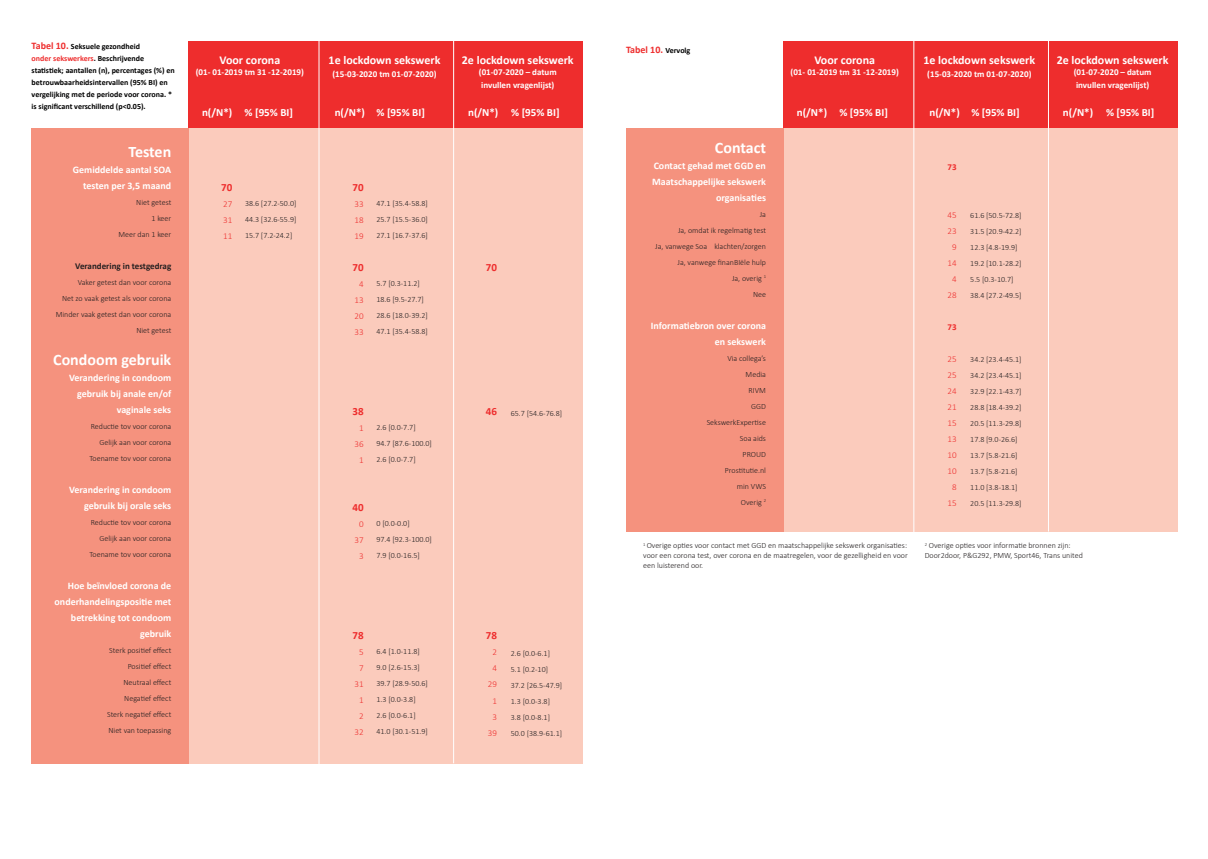
<style>
.page{position:relative;width:1208px;height:859px;background:#fff}
.page>*{position:absolute;margin:0;border:0;box-sizing:border-box;transform-origin:0 0}
.t1{font:700 16px "Calibri";color:#fff}
.t2{font:700 12px "Calibri";color:#fff}
.t3{font:700 11px "Calibri";color:#fff}
.t4{font:700 11px "Calibri";color:#ee2d2d}
.t5{font:700 10px/16px "Calibri";color:#fff;text-align:right}
.t6{font:700 10px "Calibri";color:#ee2d2d}
.t7{font:700 9px/13.2px "Calibri";color:#fff}
.t8{font:300 9px/16px "Calibri";color:#ee2d2d;text-align:center}
.t9{font:700 9px "Calibri";color:#231f20}
.t10{font:700 9px "Calibri";color:#ee2d2d}
.t11{font:300 8px/16px "Calibri";color:#231f20}
.t12{font:700 8px/12px "Calibri";color:#000001}
.s1{font-size:10px;color:#ee2d2d}
.s2{color:#ee2d2d}
.s3{font-size:8px;color:#000001}
</style>
<div class="page">
<div style="left:189px;top:41px;width:393px;height:87px;background:#ee2d2d"></div>
<div style="left:783px;top:41px;width:394px;height:87px;background:#ee2d2d"></div>
<div style="left:189px;top:128px;width:393px;height:635px;background:#fbcbbc"></div>
<div style="left:783px;top:128px;width:394px;height:403px;background:#fbcbbc"></div>
<div style="left:31px;top:128px;width:158px;height:635px;background:#f5927e"></div>
<div style="left:626px;top:128px;width:157px;height:403px;background:#f5927e"></div>
<hr style="left:318px;top:37px;width:1px;height:728px;background:#fff">
<hr style="left:913px;top:37px;width:1px;height:496px;background:#fff">
<hr style="left:453px;top:37px;width:1px;height:726px;background:#fff">
<hr style="left:1048px;top:37px;width:1px;height:494px;background:#fff">
<p class="t12" style="left:32px;top:41px;width:144px"><span class="s1">Tabel 10.</span> Seksuele gezondheid<br><span class="s2">onder sekswerkers</span>. Beschrijvende statistiek; aantallen (n), percentages (%) en betrouwbaarheidsintervallen (95% BI) en vergelijking met de periode voor corona. * is significant verschillend (p&lt;0.05).</p>
<p class="t6" style="left:626px;top:43px;width:66px">Tabel 10. <span class="s3">Vervolg</span></p>
<h2 class="t2" style="left:328px;top:52px;width:113px">1e lockdown sekswerk</h2>
<p class="t7" style="left:332px;top:67px;width:106px">(15-03-2020 tm 01-07-2020)</p>
<h2 class="t2" style="left:333px;top:52px;width:113px">1e lockdown sekswerk</h2>
<p class="t7" style="left:337px;top:67px;width:106px">(15-03-2020 tm 01-07-2020)</p>
<h2 class="t2" style="left:460px;top:52px;width:113px">2e lockdown sekswerk</h2>
<p class="t7" style="left:477px;top:65px;width:79px">(01-07-2020 – datum invul en vragenlijst)</p>
<h2 class="t2" style="left:462px;top:52px;width:113px">2e lockdown sekswerk</h2>
<p class="t7" style="left:479px;top:65px;width:79px">(01-07-2020 – datum invullen vragenlijst)</p>
<h2 class="t2" style="left:923px;top:52px;width:113px">1e lockdown sekswerk</h2>
<p class="t7" style="left:927px;top:67px;width:106px">(15-03-2020 tm 01-07-2020)</p>
<h2 class="t2" style="left:927px;top:52px;width:113px">1e lockdown sekswerk</h2>
<p class="t7" style="left:931px;top:67px;width:106px">(15-03-2020 tm 01-07-2020)</p>
<h2 class="t2" style="left:1055px;top:52px;width:113px">2e lockdown sekswerk</h2>
<p class="t7" style="left:1072px;top:65px;width:79px">(01-07-2020 – datum invul en vragenlijst)</p>
<h2 class="t2" style="left:1056px;top:52px;width:113px">2e lockdown sekswerk</h2>
<p class="t7" style="left:1073px;top:65px;width:79px">(01-07-2020 – datum invullen vragenlijst)</p>
<h2 class="t2" style="left:219px;top:52px;width:62px">Voor corona</h2>
<p class="t7" style="left:196px;top:65px;width:110px">(01- 01-2019 tm 31 -12-2019)</p>
<h2 class="t2" style="left:224px;top:52px;width:62px">Voor corona</h2>
<p class="t7" style="left:200px;top:65px;width:110px">(01- 01-2019 tm 31 -12-2019)</p>
<h2 class="t2" style="left:814px;top:52px;width:62px">Voor corona</h2>
<p class="t7" style="left:790px;top:65px;width:110px">(01- 01-2019 tm 31 -12-2019)</p>
<h2 class="t2" style="left:818px;top:52px;width:62px">Voor corona</h2>
<p class="t7" style="left:795px;top:65px;width:110px">(01- 01-2019 tm 31 -12-2019)</p>
<h3 class="t3" style="left:202px;top:104px;width:92px">n(/N*) % [95% BI]</h3>
<h3 class="t3" style="left:335px;top:104px;width:92px">n(/N*) % [95% BI]</h3>
<h3 class="t3" style="left:468px;top:104px;width:93px">n(/N*) % [95% BI]</h3>
<h3 class="t3" style="left:797px;top:104px;width:92px">n(/N*) % [95% BI]</h3>
<h3 class="t3" style="left:929px;top:104px;width:92px">n(/N*) % [95% BI]</h3>
<h3 class="t3" style="left:1063px;top:104px;width:93px">n(/N*) % [95% BI]</h3>
<h1 class="t1" style="left:128px;top:141px;width:44px">Testen</h1>
<p class="t5" style="left:73px;top:162px;width:100px">Gemiddelde aantal SOA testen per 3,5 maand</p>
<p class="t11" style="left:118px;top:194px;width:54px;text-align:right">Niet getest<br>1 keer<br>Meer dan 1 keer</p>
<p class="t9" style="left:75px;top:260px;width:98px">Verandering in testgedrag</p>
<p class="t11" style="left:56px;top:274px;width:117px;text-align:right">Vaker getest dan voor corona<br>Net zo vaak getest als voor corona<br>Minder vaak getest dan voor corona<br>Niet getest</p>
<h1 class="t1" style="left:53px;top:349px;width:120px">Condoom gebruik</h1>
<p class="t5" style="left:69px;top:370px;width:104px">Verandering in condoom gebruik bij anale en/of vaginale seks</p>
<p class="t11" style="left:89px;top:418px;width:83px;text-align:right">Reductie tov voor corona<br>Gelijk aan voor corona<br>Toename tov voor corona</p>
<p class="t5" style="left:69px;top:482px;width:104px">Verandering in condoom gebruik bij orale seks</p>
<p class="t11" style="left:89px;top:514px;width:83px;text-align:right">Reductie tov voor corona<br>Gelijk aan voor corona<br>Toename tov voor corona</p>
<p class="t5" style="left:55px;top:578px;width:118px">Hoe beïnvloed corona de onderhandelingspositie met betrekking tot condoom gebruik</p>
<p class="t11" style="left:107px;top:642px;width:66px;text-align:right">Sterk positief effect<br>Positief effect<br>Neutraal effect<br>Negatief effect<br>Sterk negatief effect<br>Niet van toepassing</p>
<h3 class="t4" style="left:221px;top:179px;width:13px">70</h3>
<p class="t8" style="left:223px;top:196px;width:11px;text-align:justify">27<br>31<br>11</p>
<p class="t11" style="left:245px;top:195px;width:53px;text-align:justify">38.6 [27.2-50.0] 44.3 [32.6-55.9] 15.7 [7.2-24.2]</p>
<h3 class="t4" style="left:352px;top:179px;width:13px">70</h3>
<p class="t8" style="left:354px;top:196px;width:11px;text-align:justify">33<br>18<br>19</p>
<h3 class="t4" style="left:352px;top:259px;width:13px">70</h3>
<p class="t8" style="left:354px;top:276px;width:11px">4<br>13<br>20<br>33</p>
<p class="t11" style="left:376px;top:195px;width:53px;text-align:justify">47.1 [35.4-58.8] 25.7 [15.5-36.0] 27.1 [16.7-37.6]</p>
<p class="t11" style="left:376px;top:275px;width:53px">5.7 [0.3-11.2]<br>18.6 [9.5-27.7]<br>28.6 [18.0-39.2]<br>47.1 [35.4-58.8]</p>
<h3 class="t4" style="left:352px;top:403px;width:13px">38</h3>
<p class="t8" style="left:354px;top:420px;width:11px">1<br>36<br>1</p>
<p class="t11" style="left:376px;top:419px;width:57px">2.6 [0.0-7.7]<br>94.7 [87.6-100.0]<br>2.6 [0.0-7.7]</p>
<h3 class="t4" style="left:352px;top:499px;width:13px">40</h3>
<p class="t8" style="left:354px;top:516px;width:11px">0<br>37<br>3</p>
<p class="t11" style="left:376px;top:515px;width:57px">0 [0.0-0.0]<br>97.4 [92.3-100.0]<br>7.9 [0.0-16.5]</p>
<h3 class="t4" style="left:352px;top:627px;width:13px">78</h3>
<p class="t8" style="left:354px;top:644px;width:11px">5<br>7<br>31<br>1<br>2<br>32</p>
<p class="t11" style="left:376px;top:643px;width:53px">6.4 [1.0-11.8]<br>9.0 [2.6-15.3]<br>39.7 [28.9-50.6]<br>1.3 [0.0-3.8]<br>2.6 [0.0-6.1]<br>41.0 [30.1-51.9]</p>
<h3 class="t4" style="left:486px;top:260px;width:13px">70</h3>
<h3 class="t4" style="left:486px;top:404px;width:13px">46</h3>
<p class="t11" style="left:511px;top:405px;width:53px">65.7 [54.6-76.8]</p>
<h3 class="t4" style="left:486px;top:628px;width:13px">78</h3>
<p class="t8" style="left:488px;top:644px;width:11px">2<br>4<br>29<br>1<br>3<br>39</p>
<p class="t11" style="left:511px;top:645px;width:53px">2.6 [0.0-6.1]<br>5.1 [0.2-10]<br>37.2 [26.5-47.9]<br>1.3 [0.0-3.8]<br>3.8 [0.0-8.1]<br>50.0 [38.9-61.1]</p>
<h1 class="t1" style="left:715px;top:136px;width:53px">Contact</h1>
<p class="t5" style="left:652px;top:157px;width:115px">Contact gehad met GGD en<br>Maatschappelijke sekswerk organisaties</p>
<p class="t11" style="left:655px;top:206px;width:112px;text-align:right">Ja<br>Ja, omdat ik regelmatig test<br>Ja, vanwege Soa klachten/zorgen<br>Ja, vanwege finanBIële hulp<br>Ja, overig <sup>1<br></sup>Nee</p>
<p class="t5" style="left:651px;top:317px;width:117px">Informatiebron over corona en sekswerk</p>
<p class="t11" style="left:706px;top:350px;width:61px;text-align:right">Via collega’s<br>Media<br>RIVM<br>GGD<br>SekswerkExpertise<br>Soa aids<br>PROUD<br>Prostitutie.nl<br>min VWS<br>Overig <sup>2</sup></p>
<p class="t10" style="left:947px;top:161px;width:11px">73</p>
<p class="t8" style="left:947px;top:207px;width:11px">45<br>23<br>9<br>14<br>4<br>28</p>
<p class="t10" style="left:947px;top:321px;width:11px">73</p>
<p class="t8" style="left:947px;top:351px;width:11px">25<br>25<br>24<br>21<br>15<br>13<br>10<br>10<br>8<br>15</p>
<p class="t11" style="left:970px;top:207px;width:53px">61.6 [50.5-72.8]<br>31.5 [20.9-42.2]<br>12.3 [4.8-19.9]<br>19.2 [10.1-28.2]<br>5.5 [0.3-10.7]<br>38.4 [27.2-49.5]</p>
<p class="t11" style="left:970px;top:351px;width:53px">34.2 [23.4-45.1]<br>34.2 [23.4-45.1]<br>32.9 [22.1-43.7]<br>28.8 [18.4-39.2]<br>20.5 [11.3-29.8]<br>17.8 [9.0-26.6]<br>13.7 [5.8-21.6]<br>13.7 [5.8-21.6]<br>11.0 [3.8-18.1]<br>20.5 [11.3-29.8]</p>
<p class="t11" style="left:643px;top:541px;width:266px;line-height:10px;text-align:justify"><sup>1</sup> Overige opties voor contact met GGD en maatschappelijke sekswerk organisaties: voor een corona test, over corona en de maatregelen, voor de gezelligheid en voor een luisterend oor.</p>
<p class="t11" style="left:924px;top:541px;width:160px;line-height:10px"><sup>2</sup> Overige opties voor informatie bronnen zijn:<br>Door2door, P&amp;G292, PMW, Sport46, Trans united</p>
</div>
